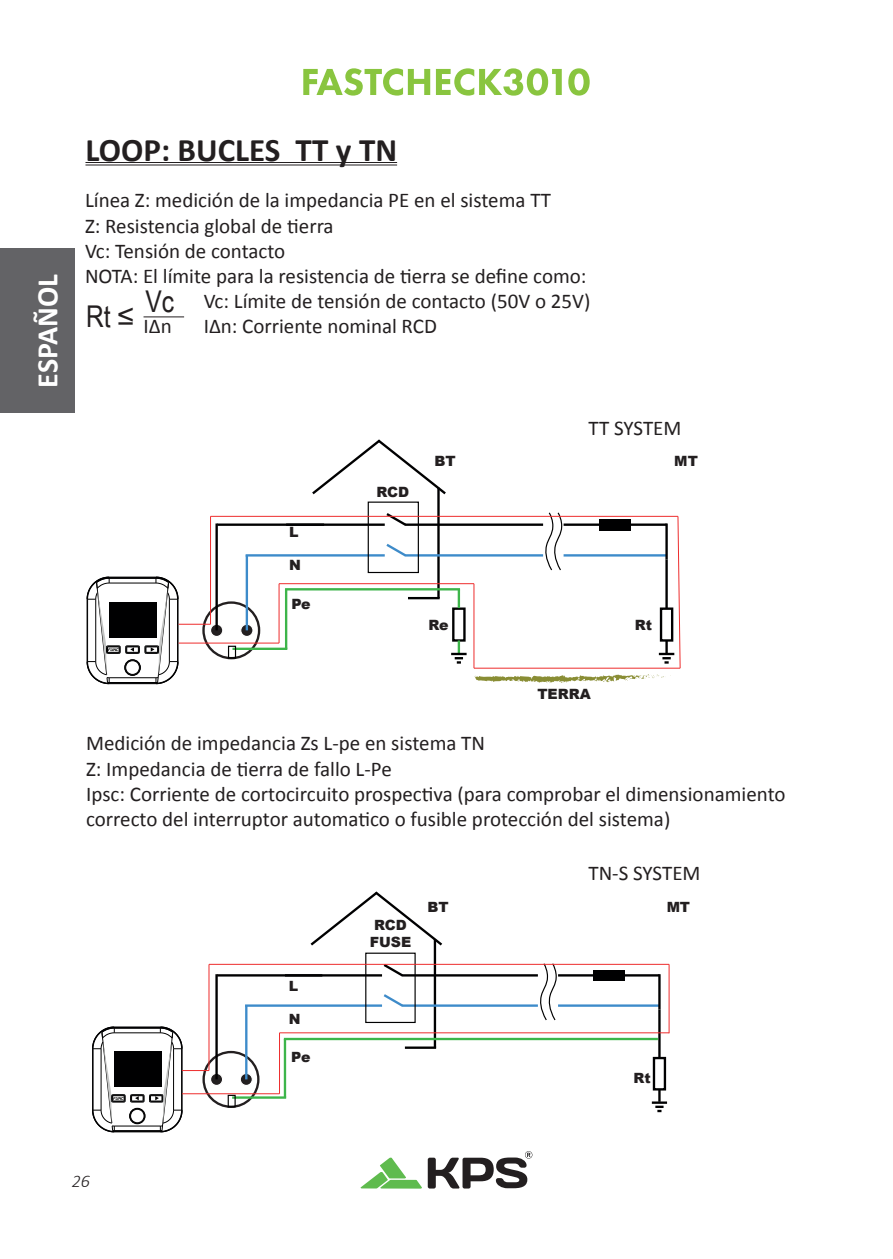
<style>
.page{position:relative;width:893px;height:1259px;background:#fff}
.page>*{position:absolute;margin:0;border:0;box-sizing:border-box;transform-origin:0 0}
.t1{font:700 33px "Calibri";color:#231f20}
.t2{font:700 30px "Calibri";color:#fff}
.t3{font:30px "Arial Narrow";color:#231f20}
.t4{font:21px/25.2px "Calibri";color:#231f20}
.t5{font:italic 300 18px "Calibri";color:#231f20}
.t6{font:900 14.1px/16.8px "Arial";color:#231f20;text-align:center}
</style>
<div class="page">
<svg style="left:361px;top:1157px;width:61px;height:31px"></svg>
<svg style="left:428px;top:1151px;width:104px;height:37px"></svg>
<div style="left:0;top:249px;width:74px;height:164px;background:#636366"></div>
<svg style="left:303px;top:68px;width:127px;height:28px"></svg>
<svg style="left:436px;top:68px;width:126px;height:28px"></svg>
<svg style="left:568px;top:68px;width:22px;height:28px"></svg>
<hr style="left:85px;top:162px;width:312px;height:1px;background:#231f20">
<hr style="left:85px;top:164px;width:312px;height:1px;background:#231f20">
<div style="left:202px;top:601px;width:58px;height:58px;border:2px solid #231f20;border-radius:50%"></div>
<svg style="left:241px;top:624px;width:12px;height:12px"></svg>
<div style="left:240px;top:623px;width:14px;height:14px;border:1px solid #fff;border-radius:50%"></div>
<svg style="left:211px;top:624px;width:12px;height:12px"></svg>
<div style="left:210px;top:623px;width:13px;height:14px;border:1px solid #fff;border-radius:50%"></div>
<hr style="left:286px;top:523px;width:99px;height:3px;background:#000001">
<hr style="left:437px;top:487px;width:3px;height:111px;background:#000001">
<svg style="left:312px;top:439px;width:134px;height:58px"></svg>
<hr style="left:408px;top:597px;width:32px;height:2px;background:#000001">
<div style="left:452px;top:607px;width:14px;height:34px;border:2px solid #000001"></div>
<svg style="left:458px;top:590px;width:2px;height:18px"></svg>
<hr style="left:285px;top:588px;width:175px;height:2px;background:#3db54a">
<svg style="left:451px;top:640px;width:16px;height:23px"></svg>
<svg style="left:384px;top:513px;width:25px;height:13px"></svg>
<svg style="left:384px;top:543px;width:25px;height:14px"></svg>
<hr style="left:285px;top:589px;width:2px;height:60px;background:#3db54a">
<hr style="left:232px;top:647px;width:55px;height:3px;background:#3db54a">
<hr style="left:405px;top:523px;width:138px;height:3px;background:#000001">
<hr style="left:405px;top:554px;width:138px;height:2px;background:#3d8bca">
<hr style="left:215px;top:523px;width:3px;height:107px;background:#000001">
<hr style="left:217px;top:523px;width:107px;height:3px;background:#000001">
<hr style="left:246px;top:555px;width:2px;height:75px;background:#3d8bca">
<hr style="left:246px;top:554px;width:139px;height:2px;background:#3d8bca">
<div style="left:368px;top:501px;width:51px;height:72px;border:1px solid #000001"></div>
<svg style="left:86px;top:576px;width:93px;height:108px"></svg>
<div style="left:109px;top:602px;width:48px;height:35px;background:#000001"></div>
<hr style="left:210px;top:516px;width:1px;height:108px;background:#ee2d2d">
<hr style="left:211px;top:516px;width:467px;height:1px;background:#ee2d2d">
<hr style="left:473px;top:584px;width:1px;height:84px;background:#ee2d2d">
<hr style="left:279px;top:583px;width:195px;height:1px;background:#ee2d2d">
<hr style="left:279px;top:584px;width:1px;height:59px;background:#ee2d2d">
<hr style="left:179px;top:642px;width:100px;height:1px;background:#ee2d2d">
<hr style="left:179px;top:624px;width:32px;height:1px;background:#ee2d2d">
<svg style="left:474px;top:512px;width:207px;height:171px"></svg>
<div style="left:228px;top:645px;width:8px;height:13px;border:1px solid #000001"></div>
<hr style="left:144px;top:316px;width:40px;height:1px;background:#231f20">
<div style="left:202px;top:1051px;width:58px;height:57px;border:2px solid #231f20;border-radius:50%"></div>
<svg style="left:240px;top:1073px;width:12px;height:12px"></svg>
<div style="left:240px;top:1072px;width:13px;height:14px;border:1px solid #fff;border-radius:50%"></div>
<svg style="left:211px;top:1073px;width:12px;height:12px"></svg>
<div style="left:210px;top:1072px;width:13px;height:14px;border:1px solid #fff;border-radius:50%"></div>
<hr style="left:285px;top:974px;width:97px;height:2px;background:#000001">
<hr style="left:434px;top:939px;width:2px;height:108px;background:#000001">
<svg style="left:310px;top:891px;width:133px;height:57px"></svg>
<hr style="left:405px;top:1046px;width:31px;height:3px;background:#000001">
<hr style="left:284px;top:1037px;width:374px;height:3px;background:#3db54a">
<hr style="left:558px;top:1004px;width:101px;height:2px;background:#3d8bca">
<hr style="left:558px;top:974px;width:36px;height:2px;background:#000001">
<svg style="left:381px;top:963px;width:24px;height:14px"></svg>
<svg style="left:381px;top:994px;width:24px;height:13px"></svg>
<hr style="left:284px;top:1039px;width:2px;height:58px;background:#3db54a">
<hr style="left:232px;top:1096px;width:54px;height:2px;background:#3db54a">
<div style="left:593px;top:970px;width:31px;height:11px;background:#000001"></div>
<hr style="left:624px;top:974px;width:35px;height:2px;background:#000001">
<hr style="left:658px;top:974px;width:3px;height:35px;background:#000001">
<div style="left:653px;top:1057px;width:13px;height:33px;border:2px solid #000001"></div>
<hr style="left:658px;top:1009px;width:3px;height:48px;background:#000001">
<svg style="left:652px;top:1089px;width:15px;height:23px"></svg>
<hr style="left:402px;top:974px;width:136px;height:2px;background:#000001">
<hr style="left:402px;top:1004px;width:136px;height:2px;background:#3d8bca">
<svg style="left:540px;top:963px;width:17px;height:58px"></svg>
<hr style="left:215px;top:974px;width:3px;height:105px;background:#000001">
<hr style="left:217px;top:974px;width:105px;height:2px;background:#000001">
<hr style="left:245px;top:1005px;width:2px;height:74px;background:#3d8bca">
<hr style="left:245px;top:1004px;width:137px;height:2px;background:#3d8bca">
<div style="left:365px;top:952px;width:51px;height:71px;border:1px solid #000001"></div>
<hr style="left:208px;top:964px;width:1px;height:106px;background:#ee2d2d">
<hr style="left:209px;top:964px;width:460px;height:1px;background:#ee2d2d">
<hr style="left:669px;top:964px;width:1px;height:69px;background:#ee2d2d">
<hr style="left:279px;top:1032px;width:390px;height:1px;background:#ee2d2d">
<svg style="left:92px;top:1026px;width:117px;height:106px"></svg>
<hr style="left:279px;top:1032px;width:1px;height:61px;background:#ee2d2d">
<hr style="left:182px;top:1093px;width:97px;height:1px;background:#ee2d2d">
<div style="left:228px;top:1094px;width:8px;height:13px;border:1px solid #000001"></div>
<h2 class="t2" style="left:28px;top:388px;width:115px;rotate:-90deg">ESPAÑOL</h2>
<h1 class="t1" style="left:85px;top:129px;width:313px">LOOP: BUCLES TT y TN</h1>
<p class="t4" style="left:85px;top:188px;width:468px">Línea Z: medición de la impedancia PE en el sistema TT</p>
<p class="t4" style="left:85px;top:213px;width:250px">Z: Resistencia global de tierra</p>
<p class="t4" style="left:85px;top:238px;width:202px">Vc: Tensión de contacto</p>
<p class="t4" style="left:85px;top:263px;width:503px">NOTA: El límite para la resistencia de tierra se define como:</p>
<p class="t4" style="left:204px;top:289px;width:388px">Vc: Límite de tensión de contacto (50V o 25V)</p>
<p class="t4" style="left:204px;top:314px;width:235px">I∆n: Corriente nominal RCD</p>
<h2 class="t3" style="left:145px;top:280px;width:30px">Vc</h2>
<p class="t4" style="left:144px;top:313px;width:30px">I∆n</p>
<h2 class="t3" style="left:86px;top:294px;width:49px">Rt ≤</h2>
<p class="t4" style="left:588px;top:416px;width:94px">TT SYSTEM</p>
<p class="t6" style="left:289px;top:523px;width:11px">L</p>
<p class="t6" style="left:289px;top:556px;width:13px">N</p>
<p class="t6" style="left:291px;top:595px;width:21px">Pe</p>
<p class="t6" style="left:376px;top:483px;width:34px">RCD</p>
<p class="t6" style="left:434px;top:452px;width:23px">BT</p>
<p class="t6" style="left:674px;top:452px;width:25px">MT</p>
<p class="t6" style="left:428px;top:616px;width:22px">Re</p>
<p class="t6" style="left:635px;top:616px;width:19px">Rt</p>
<p class="t6" style="left:537px;top:685px;width:55px">TERRA</p>
<p class="t4" style="left:86px;top:731px;width:701px">Medición de impedancia Zs L-pe en sistema TN<br>Z: Impedancia de tierra de fallo L-Pe<br>Ipsc: Corriente de cortocircuito prospectiva (para comprobar el dimensionamiento correcto del interruptor automatico o fusible protección del sistema)</p>
<p class="t4" style="left:588px;top:860px;width:114px">TN-S SYSTEM</p>
<p class="t6" style="left:289px;top:977px;width:11px">L</p>
<p class="t6" style="left:289px;top:1009px;width:13px">N</p>
<p class="t6" style="left:291px;top:1048px;width:21px">Pe</p>
<p class="t6" style="left:371px;top:916px;width:43px">FUSE</p>
<p class="t6" style="left:370px;top:916px;width:43px">RCD<br>FUSE</p>
<p class="t6" style="left:428px;top:898px;width:23px">BT</p>
<p class="t6" style="left:667px;top:898px;width:25px">MT</p>
<p class="t6" style="left:633px;top:1069px;width:19px">Rt</p>
<p class="t5" style="left:72px;top:1170px;width:20px">26</p>
</div>
